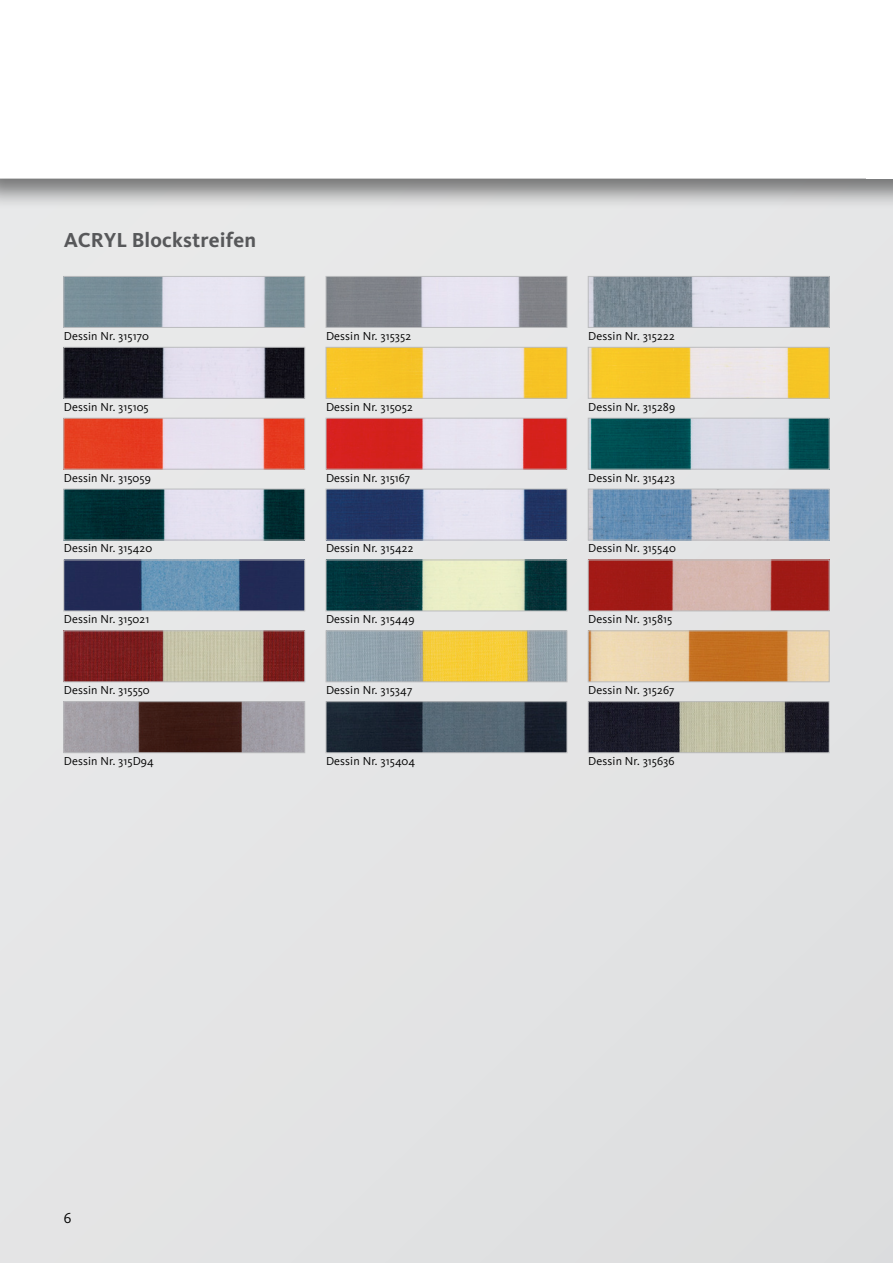
<style>
.page{position:relative;width:893px;height:1263px;background:#fff}
.page>*{position:absolute;margin:0;border:0;box-sizing:border-box;transform-origin:0 0}
.t1{font:700 21px "Kievit OT";letter-spacing:.01em;color:#57585a}
.t2{font:15px "Kievit OT";color:#000}
.Dessin_Nr{font:12px "Kievit OT";letter-spacing:.01em;color:#000}
</style>
<div class="page">
<div style="left:0;top:179px;width:893px;height:1084px;background:#e4e4e5"></div>
<div style="left:0;top:0;width:893px;height:210px;background:#000;opacity:.5"></div>
<svg style="left:0;top:0;width:867px;height:179px"></svg>
<div style="left:867px;top:0;width:26px;height:179px;background:#fff"></div>
<img style="left:65px;top:278px;width:238px;height:48px">
<div style="left:63px;top:276px;width:242px;height:52px;border:1px solid #bbbcbe"></div>
<img style="left:328px;top:278px;width:237px;height:48px">
<div style="left:326px;top:276px;width:241px;height:52px;border:1px solid #bbbcbe"></div>
<img style="left:590px;top:278px;width:238px;height:48px">
<div style="left:588px;top:276px;width:242px;height:52px;border:1px solid #bbbcbe"></div>
<img style="left:65px;top:349px;width:238px;height:48px">
<div style="left:63px;top:347px;width:242px;height:52px;border:1px solid #bbbcbe"></div>
<img style="left:328px;top:349px;width:237px;height:48px">
<div style="left:326px;top:347px;width:241px;height:52px;border:1px solid #bbbcbe"></div>
<img style="left:590px;top:349px;width:238px;height:48px">
<div style="left:588px;top:347px;width:242px;height:52px;border:1px solid #bbbcbe"></div>
<img style="left:65px;top:420px;width:238px;height:48px">
<div style="left:63px;top:418px;width:242px;height:52px;border:1px solid #bbbcbe"></div>
<img style="left:328px;top:420px;width:237px;height:48px">
<div style="left:326px;top:418px;width:241px;height:52px;border:1px solid #bbbcbe"></div>
<img style="left:590px;top:420px;width:238px;height:48px">
<div style="left:588px;top:418px;width:242px;height:52px;border:1px solid #bbbcbe"></div>
<img style="left:65px;top:491px;width:238px;height:47px">
<div style="left:63px;top:489px;width:242px;height:51px;border:1px solid #bbbcbe"></div>
<img style="left:328px;top:491px;width:237px;height:47px">
<div style="left:326px;top:489px;width:241px;height:51px;border:1px solid #bbbcbe"></div>
<img style="left:590px;top:491px;width:238px;height:47px">
<div style="left:588px;top:489px;width:242px;height:51px;border:1px solid #bbbcbe"></div>
<img style="left:65px;top:561px;width:238px;height:48px">
<div style="left:63px;top:559px;width:242px;height:52px;border:1px solid #bbbcbe"></div>
<img style="left:328px;top:561px;width:237px;height:48px">
<div style="left:326px;top:559px;width:241px;height:52px;border:1px solid #bbbcbe"></div>
<img style="left:590px;top:561px;width:238px;height:48px">
<div style="left:588px;top:559px;width:242px;height:52px;border:1px solid #bbbcbe"></div>
<img style="left:65px;top:632px;width:238px;height:48px">
<div style="left:63px;top:630px;width:242px;height:52px;border:1px solid #bbbcbe"></div>
<img style="left:328px;top:632px;width:237px;height:48px">
<div style="left:326px;top:630px;width:241px;height:52px;border:1px solid #bbbcbe"></div>
<img style="left:590px;top:632px;width:238px;height:48px">
<div style="left:588px;top:630px;width:242px;height:52px;border:1px solid #bbbcbe"></div>
<img style="left:65px;top:703px;width:238px;height:48px">
<div style="left:63px;top:701px;width:242px;height:52px;border:1px solid #bbbcbe"></div>
<img style="left:328px;top:703px;width:237px;height:48px">
<div style="left:326px;top:701px;width:241px;height:52px;border:1px solid #bbbcbe"></div>
<img style="left:590px;top:703px;width:238px;height:48px">
<div style="left:588px;top:701px;width:242px;height:52px;border:1px solid #bbbcbe"></div>
<p class="t1" style="left:64px;top:227px;width:194px">ACRYL Blockstreifen</p>
<p class="Dessin_Nr" style="left:64px;top:328px;width:87px">Dessin Nr. 315170</p>
<p class="Dessin_Nr" style="left:326px;top:328px;width:87px">Dessin Nr. 315352</p>
<p class="Dessin_Nr" style="left:588px;top:328px;width:88px">Dessin Nr. 315222</p>
<p class="Dessin_Nr" style="left:64px;top:399px;width:86px">Dessin Nr. 315105</p>
<p class="Dessin_Nr" style="left:326px;top:399px;width:88px">Dessin Nr. 315052</p>
<p class="Dessin_Nr" style="left:588px;top:399px;width:89px">Dessin Nr. 315289</p>
<p class="Dessin_Nr" style="left:64px;top:470px;width:89px">Dessin Nr. 315059</p>
<p class="Dessin_Nr" style="left:326px;top:470px;width:86px">Dessin Nr. 315167</p>
<p class="Dessin_Nr" style="left:588px;top:470px;width:88px">Dessin Nr. 315423</p>
<p class="Dessin_Nr" style="left:64px;top:541px;width:90px">Dessin Nr. 315420</p>
<p class="Dessin_Nr" style="left:326px;top:541px;width:89px">Dessin Nr. 315422</p>
<p class="Dessin_Nr" style="left:588px;top:541px;width:89px">Dessin Nr. 315540</p>
<p class="Dessin_Nr" style="left:64px;top:612px;width:87px">Dessin Nr. 315021</p>
<p class="Dessin_Nr" style="left:326px;top:612px;width:90px">Dessin Nr. 315449</p>
<p class="Dessin_Nr" style="left:588px;top:612px;width:86px">Dessin Nr. 315815</p>
<p class="Dessin_Nr" style="left:64px;top:683px;width:88px">Dessin Nr. 315550</p>
<p class="Dessin_Nr" style="left:326px;top:683px;width:88px">Dessin Nr. 315347</p>
<p class="Dessin_Nr" style="left:588px;top:683px;width:88px">Dessin Nr. 315267</p>
<p class="Dessin_Nr" style="left:64px;top:754px;width:92px">Dessin Nr. 315D94</p>
<p class="Dessin_Nr" style="left:326px;top:754px;width:91px">Dessin Nr. 315404</p>
<p class="Dessin_Nr" style="left:588px;top:754px;width:88px">Dessin Nr. 315636</p>
<p class="t2" style="left:64px;top:1209px;width:9px">6</p>
</div>
